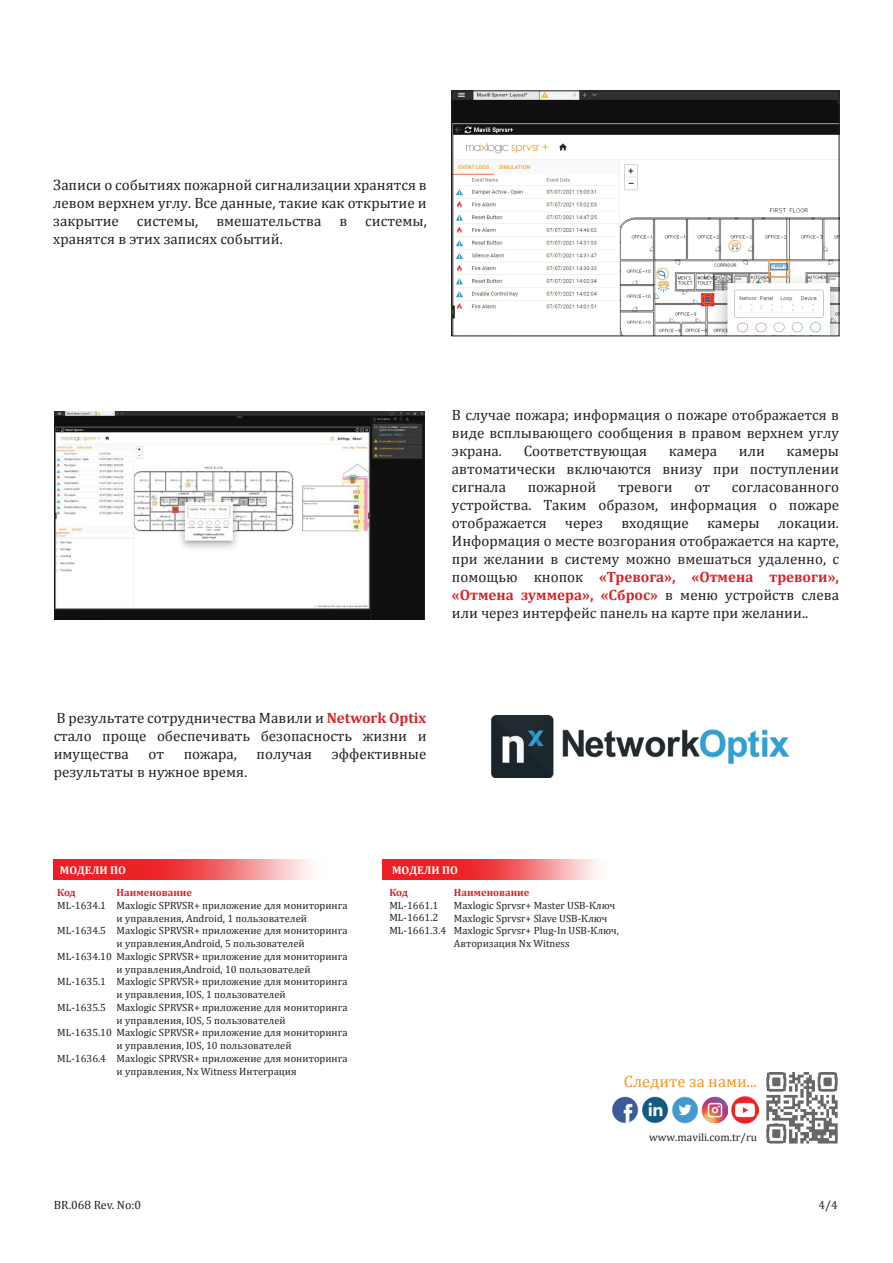
<style>
.page{position:relative;width:893px;height:1263px;background:#fff}
.page>*{position:absolute;margin:0;border:0;box-sizing:border-box;transform-origin:0 0}
.t1{font:16.5px "Cambria";color:#f7941e}
.t2{font:15px/18px "Cambria";color:#231f20;text-align:justify}
.t3{font:12px "Cambria";color:#231f20}
.t4{font:11.25px "Cambria";color:#231f20}
.t5{font:700 11.25px "Cambria";color:#fff}
.t6{font:10.5px/12.8px "Cambria";color:#231f20}
.t7{font:700 10.5px "Cambria";color:#d2252a}
.s1{font-weight:700;color:#d1252a}
</style>
<div class="page">
<img style="left:454px;top:92px;width:383px;height:242px">
<div style="left:452px;top:90px;width:387px;height:246px;border:1px solid #231f20"></div>
<img style="left:55px;top:411px;width:370px;height:208px">
<img style="left:492px;top:716px;width:296px;height:62px">
<img style="left:53px;top:860px;width:259px;height:19px">
<img style="left:382px;top:860px;width:216px;height:19px">
<img style="left:758px;top:1072px;width:80px;height:72px">
<img style="left:612px;top:1096px;width:120px;height:28px">
<img style="left:732px;top:1097px;width:26px;height:26px">
<img style="left:702px;top:1097px;width:26px;height:26px">
<p class="t2" style="left:53px;top:176px;width:375px">Записи о событиях пожарной сигнализации хранятся в левом верхнем углу. Все данные, такие как открытие и закрытие системы, вмешательства в системы, хранятся в этих записях событий.</p>
<p class="t2" style="left:452px;top:406px;width:389px">В случае пожара; информация о пожаре отображается в виде всплывающего сообщения в правом верхнем углу экрана.</p>
<p class="t2" style="left:524px;top:442px;width:125px">Соответствующая</p>
<p class="t2" style="left:669px;top:442px;width:50px">камера</p>
<p class="t2" style="left:739px;top:442px;width:28px">или</p>
<p class="t2" style="left:452px;top:442px;width:389px;text-indent:335px">камеры автоматически включаются внизу при поступлении сигнала</p>
<p class="t2" style="left:528px;top:478px;width:70px">пожарной</p>
<p class="t2" style="left:618px;top:478px;width:56px">тревоги</p>
<p class="t2" style="left:694px;top:478px;width:17px">от</p>
<p class="t2" style="left:452px;top:478px;width:389px;text-indent:280px">согласованного устройства. Таким образом, информация о пожаре отображается через входящие камеры локации.<br>Информация о месте возгорания отображается на карте, при желании в систему можно вмешаться удаленно, с помощью кнопок <span class="s1">«Тревога», «Отмена тревоги», «Отмена зуммера», «Сброс»</span> в меню устройств слева или через интерфейс панель на карте при желании..</p>
<p class="t2" style="left:54px;top:709px;width:374px">В результате сотрудничества Мавили и <span class="s1">Network Optix </span>стало проще обеспечивать безопасность жизни и имущества</p>
<p class="t2" style="left:149px;top:745px;width:17px">от</p>
<p class="t2" style="left:184px;top:745px;width:55px">пожара,</p>
<p class="t2" style="left:257px;top:745px;width:57px">получая</p>
<p class="t2" style="left:332px;top:745px;width:96px">эффективные</p>
<p class="t2" style="left:54px;top:763px;width:195px">результаты в нужное время.</p>
<p class="t5" style="left:60px;top:862px;width:67px">МОДЕЛИ ПО</p>
<p class="t7" style="left:57px;top:885px;width:20px">Код</p>
<p class="t6" style="left:57px;top:899px;width:50px">ML-1634.1</p>
<p class="t6" style="left:57px;top:924px;width:50px">ML-1634.5</p>
<p class="t6" style="left:57px;top:950px;width:292px">ML-1634.10 Maxlogic SPRVSR+ приложение для мониторинга</p>
<p class="t6" style="left:57px;top:975px;width:50px">ML-1635.1</p>
<p class="t6" style="left:57px;top:1001px;width:50px">ML-1635.5</p>
<p class="t6" style="left:57px;top:1026px;width:292px">ML-1635.10 Maxlogic SPRVSR+ приложение для мониторинга</p>
<p class="t6" style="left:57px;top:1052px;width:50px">ML-1636.4</p>
<p class="t7" style="left:117px;top:885px;width:77px">Наименование</p>
<p class="t6" style="left:117px;top:899px;width:233px">Maxlogic SPRVSR+ приложение для мониторинга и управления, Android, 1 пользователей Maxlogic SPRVSR+ приложение для мониторинга и управления,Android, 5 пользователей</p>
<p class="t6" style="left:117px;top:963px;width:233px">и управления,Android, 10 пользователей Maxlogic SPRVSR+ приложение для мониторинга и управления, IOS, 1 пользователей<br>Maxlogic SPRVSR+ приложение для мониторинга и управления, IOS, 5 пользователей</p>
<p class="t6" style="left:117px;top:1039px;width:233px">и управления, IOS, 10 пользователей<br>Maxlogic SPRVSR+ приложение для мониторинга и управления, Nx Witness Интеграция</p>
<p class="t5" style="left:392px;top:862px;width:67px">МОДЕЛИ ПО</p>
<p class="t7" style="left:389px;top:885px;width:20px">Код</p>
<p class="t6" style="left:389px;top:899px;width:58px">ML-1661.1<br>ML-1661.2<br>ML-1661.3.4</p>
<p class="t7" style="left:454px;top:885px;width:77px">Наименование</p>
<p class="t6" style="left:454px;top:899px;width:167px">Maxlogic Sprvsr+ Master USB-Ключ<br>Maxlogic Sprvsr+ Slave USB-Ключ<br>Maxlogic Sprvsr+ Plug-In USB-Ключ,<br>Авторизация Nx Witness</p>
<p class="t1" style="left:624px;top:1071px;width:135px">Следите за нами...</p>
<p class="t4" style="left:649px;top:1130px;width:109px">www.mavili.com.tr/ru</p>
<p class="t3" style="left:54px;top:1197px;width:89px">BR.068 Rev. No:0</p>
<p class="t3" style="left:818px;top:1197px;width:21px">4/4</p>
</div>
